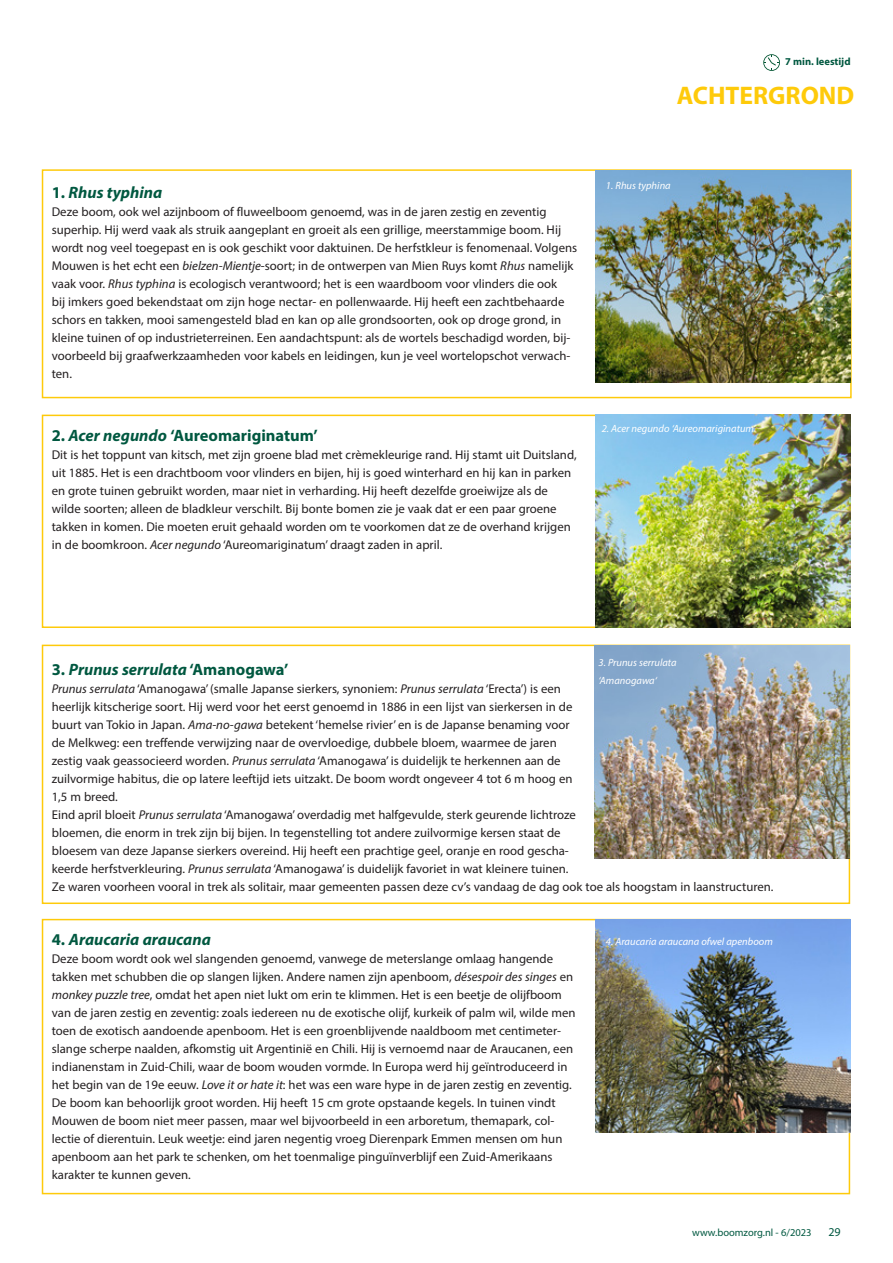
<style>
.page{position:relative;width:893px;height:1263px;background:#fff}
.page>*{position:absolute;margin:0;border:0;box-sizing:border-box;transform-origin:0 0}
.t1{font:700 25.5px "Myriad Pro";color:#feca0a}
.t2{font:italic 700 16.5px "Myriad Pro";color:#005840}
.t3{font:700 16.5px "Myriad Pro";color:#005840}
.t4{font:12.75px/18px "Myriad Pro";color:#231f20}
.t5{font:12px "Myriad Pro";color:#005840}
.t6{font:italic 10.5px/18px "Myriad Pro";color:#fff}
.t7{font:10.5px "Myriad Pro";color:#005840}
.t8{font:700 10.5px "Myriad Pro";color:#005840}
.s1{font-style:normal}
.s2{font-style:italic}
</style>
<div class="page">
<svg style="left:763px;top:54px;width:17px;height:17px"></svg>
<div style="left:42px;top:169px;width:810px;height:229px;border:2px solid #feca0a"></div>
<img style="left:595px;top:170px;width:255px;height:213px">
<div style="left:42px;top:415px;width:808px;height:213px;border:2px solid #feca0a"></div>
<img style="left:595px;top:415px;width:255px;height:212px">
<div style="left:42px;top:645px;width:808px;height:259px;border:2px solid #feca0a"></div>
<img style="left:594px;top:645px;width:255px;height:213px">
<div style="left:42px;top:919px;width:808px;height:275px;border:2px solid #feca0a"></div>
<img style="left:595px;top:919px;width:255px;height:213px">
<p class="t8" style="left:785px;top:55px;width:67px">7 min. leestijd</p>
<h1 class="t1" style="left:677px;top:79px;width:179px">ACHTERGROND</h1>
<p class="t2" style="left:52px;top:182px;width:112px"><span class="s1">1.</span> Rhus typhina</p>
<p class="t4" style="left:52px;top:203px;width:527px">Deze boom, ook wel azijnboom of fluweelboom genoemd, was in de jaren zestig en zeventig superhip. Hij werd vaak als struik aangeplant en groeit als een grillige, meerstammige boom. Hij wordt nog veel toegepast en is ook geschikt voor daktuinen. De herfstkleur is fenomenaal. Volgens Mouwen is het echt een <span class="s2">bielzen-Mientje</span>-soort; in de ontwerpen van Mien Ruys komt <span class="s2">Rhus</span> namelijk vaak voor. <span class="s2">Rhus typhina</span> is ecologisch verantwoord; het is een waardboom voor vlinders die ook<br>bij imkers goed bekendstaat om zijn hoge nectar- en pollenwaarde. Hij heeft een zachtbehaarde schors en takken, mooi samengesteld blad en kan op alle grondsoorten, ook op droge grond, in kleine tuinen of op industrieterreinen. Een aandachtspunt: als de wortels beschadigd worden, bij&shy;voorbeeld bij graafwerkzaamheden voor kabels en leidingen, kun je veel wortelopschot verwach&shy;ten.</p>
<p class="t3" style="left:52px;top:425px;width:268px">2. <span class="s2">Acer negundo</span> ‘Aureomariginatum’</p>
<p class="t4" style="left:52px;top:446px;width:526px">Dit is het toppunt van kitsch, met zijn groene blad met crèmekleurige rand. Hij stamt uit Duitsland, uit 1885. Het is een drachtboom voor vlinders en bijen, hij is goed winterhard en hij kan in parken en grote tuinen gebruikt worden, maar niet in verharding. Hij heeft dezelfde groeiwijze als de wilde soorten; alleen de bladkleur verschilt. Bij bonte bomen zie je vaak dat er een paar groene takken in komen. Die moeten eruit gehaald worden om te voorkomen dat ze de overhand krijgen in de boomkroon. <span class="s2">Acer negundo</span> ‘Aureomariginatum’ draagt zaden in april.</p>
<p class="t6" style="left:606px;top:176px;width:66px">1. Rhus typhina</p>
<p class="t6" style="left:602px;top:419px;width:155px">2. Acer negundo ‘Aureomariginatum’</p>
<p class="t6" style="left:598px;top:653px;width:80px">3. Prunus serrulata ‘Amanogawa‘</p>
<p class="t2" style="left:52px;top:659px;width:238px"><span class="s1">3.</span> Prunus serrulata <span class="s1">‘Amanogawa’</span></p>
<p class="t4" style="left:52px;top:680px;width:723px"><span class="s2">Prunus serrulata</span> ‘Amanogawa’ (smalle Japanse sierkers, synoniem: <span class="s2">Prunus serrulata</span> ‘Erecta’) is een<br>heerlijk kitscherige soort. Hij werd voor het eerst genoemd in 1886 in een lijst van sierkersen in de<br>buurt van Tokio in Japan. <span class="s2">Ama-no-gawa</span> betekent ‘hemelse rivier’ en is de Japanse benaming voor<br>de Melkweg: een treffende verwijzing naar de overvloedige, dubbele bloem, waarmee de jaren<br>zestig vaak geassocieerd worden. <span class="s2">Prunus serrulata</span> ‘Amanogawa’ is duidelijk te herkennen aan de<br>zuilvormige habitus, die op latere leeftijd iets uitzakt. De boom wordt ongeveer 4 tot 6 m hoog en<br>1,5 m breed.<br>Eind april bloeit <span class="s2">Prunus serrulata</span> ‘Amanogawa’ overdadig met halfgevulde, sterk geurende lichtroze<br>bloemen, die enorm in trek zijn bij bijen. In tegenstelling tot andere zuilvormige kersen staat de<br>bloesem van deze Japanse sierkers overeind. Hij heeft een prachtige geel, oranje en rood gescha-<br>keerde herfstverkleuring. <span class="s2">Prunus serrulata</span> ‘Amanogawa’ is duidelijk favoriet in wat kleinere tuinen.<br>Ze waren voorheen vooral in trek als solitair, maar gemeenten passen deze cv’s vandaag de dag ook toe als hoogstam in laanstructuren.</p>
<p class="t2" style="left:52px;top:929px;width:161px"><span class="s1">4.</span> Araucaria araucana</p>
<p class="t4" style="left:52px;top:950px;width:525px">Deze boom wordt ook wel slangenden genoemd, vanwege de meterslange omlaag hangende takken met schubben die op slangen lijken. Andere namen zijn apenboom, <span class="s2">désespoir des singes</span> en <span class="s2">monkey puzzle tree</span>, omdat het apen niet lukt om erin te klimmen. Het is een beetje de olijfboom van de jaren zestig en zeventig: zoals iedereen nu de exotische olijf, kurkeik of palm wil, wilde men toen de exotisch aandoende apenboom. Het is een groenblijvende naaldboom met centimeter&shy;slange scherpe naalden, afkomstig uit Argentinië en Chili. Hij is vernoemd naar de Araucanen, een indianenstam in Zuid-Chili, waar de boom wouden vormde. In Europa werd hij geïntroduceerd in het begin van de 19e eeuw. <span class="s2">Love it or hate it</span>: het was een ware hype in de jaren zestig en zeventig.<br>De boom kan behoorlijk groot worden. Hij heeft 15 cm grote opstaande kegels. In tuinen vindt Mouwen de boom niet meer passen, maar wel bijvoorbeeld in een arboretum, themapark, col&shy;lectie of dierentuin. Leuk weetje: eind jaren negentig vroeg Dierenpark Emmen mensen om hun apenboom aan het park te schenken, om het toenmalige pinguïnverblijf een Zuid-Amerikaans karakter te kunnen geven.</p>
<p class="t6" style="left:606px;top:932px;width:168px">4. Araucaria araucana ofwel apenboom</p>
<p class="t7" style="left:692px;top:1226px;width:121px">www.boomzorg.nl - 6/2023</p>
<p class="t5" style="left:828px;top:1224px;width:14px">29</p>
</div>
